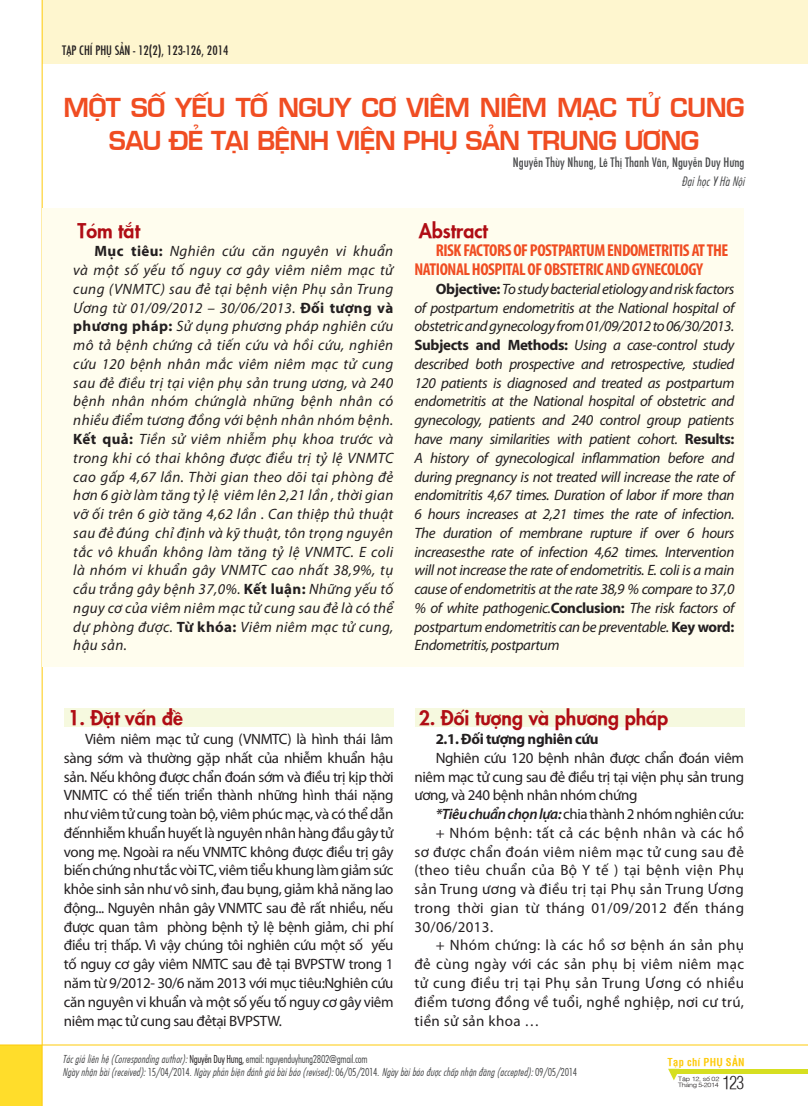
<style>
.page{position:relative;width:808px;height:1106px;background:#fff}
.page>*{position:absolute;margin:0;border:0;box-sizing:border-box;transform-origin:0 0}
.t1{font:25.5px/33px "SFU Eurostile Demi";letter-spacing:-.03em;color:#f04d22;text-align:center}
.t2{font:800 19.5px "SFU Futura";color:#b00d15}
.t3{font:300 condensed 17.55px "SFU Helvetica";color:#231f20}
.t4{font:700 condensed 17.25px/18.8px "Myriad Pro";letter-spacing:-.025em;color:#f04d22}
.t5{font:italic 15px/18.8px "Myriad Pro";letter-spacing:.01em;color:#231f20;text-align:justify}
.t6{font:15px/18.8px "Myriad Pro";letter-spacing:.025em;color:#231f20;text-align:justify}
.t7{font:15px "Myriad Pro";letter-spacing:-.025em;color:#231f20}
.t8{font:700 15px "Myriad Pro";letter-spacing:-.025em;color:#231f20}
.t9{font:14.25px "SFU Function Condensed";color:#4b4c4d}
.t10{font:14.25px "SFU Function Condensed";color:#231f20}
.t11{font:italic 300 condensed 14.25px "SFU Function";color:#4b4c4d}
.t12{font:italic 300 condensed 12px/12.8px "SFU Function";color:#4b4c4d}
.t13{font:700 condensed 10.5px "SFU Helvetica";letter-spacing:.025em;color:#feca0a}
.t14{font:300 6px/6px "SFU Helvetica";letter-spacing:-.05em;color:#231f20;scale:1.19 1}
.s1{font-weight:700;font-style:normal}
.s2{font-weight:600;font-style:italic}
.s3{font-style:normal;color:#231f20}
.s4{font-style:normal}
</style>
<div class="page">
<div style="left:43px;top:0;width:765px;height:63px;background:#fef6cf"></div>
<div style="left:0;top:1045px;width:42px;height:61px;background:#ffdd2b"></div>
<svg style="left:668px;top:1068px;width:12px;height:12px"></svg>
<div style="left:674px;top:1068px;width:134px;height:5px;background:#d6df21"></div>
<hr style="left:42px;top:0;width:1px;height:1106px;background:#feca0a">
<hr style="left:0;top:1044px;width:808px;height:1px;background:#feca0a">
<div style="left:43px;top:208px;width:701px;height:458px;background:#fffdee"></div>
<div style="left:64px;top:708px;width:329px;height:18px;background:#f6f9df"></div>
<div style="left:415px;top:708px;width:329px;height:18px;background:#f6f9df"></div>
<p class="t10" style="left:62px;top:39px;width:168px">Tạp chí phụ sản - 12(2), 123-126, 2014</p>
<h1 class="t1" style="left:64px;top:89px;width:682px">MỘT SỐ YẾU TỐ NGUY CƠ VIÊM NIÊM MẠC TỬ CUNG<br>SAU ĐẺ TẠI BỆNH VIỆN PHỤ SẢN TRUNG ƯƠNG</h1>
<h2 class="t2" style="left:78px;top:214px;width:64px">Tóm tắt</h2>
<p class="t5" style="left:73px;top:242px;width:322px;text-indent:21px"><span class="s1">Mục tiêu:</span> Nghiên cứu căn nguyên vi khuẩn và một số yếu tố nguy cơ gây viêm niêm mạc tử cung (VNMTC) sau đẻ tại bệnh viện Phụ sản Trung Ương từ 01/09/2012 – 30/06/2013. <span class="s1">Đối tượng và phương pháp:</span> Sử dụng phương pháp nghiên cứu mô tả bệnh chứng cả tiến cứu và hồi cứu, nghiên cứu 120 bệnh nhân mắc viêm niêm mạc tử cung sau đẻ điều trị tại viện phụ sản trung ương, và 240 bệnh nhân nhóm chứnglà những bệnh nhân có nhiều điểm tương đồng với bệnh nhân nhóm bệnh.<br><span class="s1">Kết quả:</span> Tiền sử viêm nhiễm phụ khoa trước và trong khi có thai không được điều trị tỷ lệ VNMTC cao gấp 4,67 lần. Thời gian theo dõi tại phòng đẻ hơn 6 giờ làm tăng tỷ lệ viêm lên 2,21 lần , thời gian vỡ ối trên 6 giờ tăng 4,62 lần . Can thiệp thủ thuật sau đẻ đúng chỉ định và kỹ thuật, tôn trọng nguyên tắc vô khuẩn không làm tăng tỷ lệ VNMTC. E coli là nhóm vi khuẩn gây VNMTC cao nhất 38,9%, tụ cầu trắng gây bệnh 37,0%. <span class="s1">Kết luận:</span> Những yếu tố nguy cơ của viêm niêm mạc tử cung sau đẻ là có thể dự phòng được. <span class="s1">Từ khóa:</span> Viêm niêm mạc tử cung, hậu sản.</p>
<p class="t9" style="left:513px;top:151px;width:233px">Nguyễn Thùy Nhung, Lê Thị Thanh Vân, Nguyễn Duy Hưng</p>
<p class="t11" style="left:681px;top:170px;width:64px">Đại học Y Hà Nội</p>
<h2 class="t2" style="left:419px;top:214px;width:71px">Abstract</h2>
<p class="t4" style="left:414px;top:241px;width:315px;text-indent:21px">RISK FACTORS OF POSTPARTUM ENDOMETRITIS AT THE<br>NATIONAL HOSPITAL OF OBSTETRIC AND GYNECOLOGY</p>
<p class="t5" style="left:414px;top:279px;width:322px;text-indent:21px"><span class="s1">Objective:</span> To study bacterial etiology and risk factors of postpartum endometritis at the National hospital of obstetric and gynecology from 01/09/2012 to 06/30/2013.<br><span class="s1">Subjects and Methods:</span> Using a case-control study described both prospective and retrospective, studied 120 patients is diagnosed and treated as postpartum endometritis at the National hospital of obstetric and gynecology, patients and 240 control group patients have many similarities with patient cohort. <span class="s1">Results:<br></span>A history of gynecological inflammation before and during pregnancy is not treated will increase the rate of endomitritis 4,67 times. Duration of labor if more than 6 hours increases at 2,21 times the rate of infection.<br>The duration of membrane rupture if over 6 hours increasesthe rate of infection 4,62 times. Intervention will not increase the rate of endometritis. E. coli is a main cause of endometritis at the rate 38,9 % compare to 37,0 % of white pathogenic.<span class="s1">Conclusion:</span> The risk factors of postpartum endometritis can be preventable. <span class="s1">Key word:<br></span>Endometritis, postpartum</p>
<h2 class="t2" style="left:68px;top:702px;width:116px">1. Đặt vấn đề</h2>
<p class="t6" style="left:64px;top:729px;width:331px;text-indent:21px">Viêm niêm mạc tử cung (VNMTC) là hình thái lâm sàng sớm và thường gặp nhất của nhiễm khuẩn hậu sản. Nếu không được chẩn đoán sớm và điều trị kịp thời VNMTC có thể tiến triển thành những hình thái nặng như viêm tử cung toàn bộ, viêm phúc mạc, và có thể dẫn đếnnhiễm khuẩn huyết là nguyên nhân hàng đầu gây tử vong mẹ. Ngoài ra nếu VNMTC không được điều trị gây biến chứng như tắc vòi TC, viêm tiểu khung làm giảm sức khỏe sinh sản như vô sinh, đau bụng, giảm khả năng lao động... Nguyên nhân gây VNMTC sau đẻ rất nhiều, nếu được quan tâm phòng bệnh tỷ lệ bệnh giảm, chi phí điều trị thấp. Vì vậy chúng tôi nghiên cứu một số yếu tố nguy cơ gây viêm NMTC sau đẻ tại BVPSTW trong 1 năm từ 9/2012- 30/6 năm 2013 với mục tiêu:Nghiên cứu căn nguyên vi khuẩn và một số yếu tố nguy cơ gây viêm niêm mạc tử cung sau đẻtại BVPSTW.</p>
<h2 class="t2" style="left:419px;top:702px;width:251px">2. Đối tượng và phương pháp</h2>
<p class="t8" style="left:436px;top:729px;width:164px">2.1. Đối tượng nghiên cứu</p>
<p class="t6" style="left:414px;top:748px;width:331px;text-indent:21px">Nghiên cứu 120 bệnh nhân được chẩn đoán viêm niêm mạc tử cung sau đẻ điều trị tại viện phụ sản trung ương, và 240 bệnh nhân nhóm chứng</p>
<p class="t7" style="left:436px;top:805px;width:310px"><span class="s2">*Tiêu chuẩn chọn lựa:</span> chia thành 2 nhóm nghiên cứu:</p>
<p class="t6" style="left:436px;top:823px;width:310px">+ Nhóm bệnh: tất cả các bệnh nhân và các hồ</p>
<p class="t6" style="left:414px;top:842px;width:331px">sơ được chẩn đoán viêm niêm mạc tử cung sau đẻ</p>
<p class="t6" style="left:414px;top:860px;width:331px">(theo tiêu chuẩn của Bộ Y tế ) tại bệnh viện Phụ</p>
<p class="t6" style="left:414px;top:879px;width:331px">sản Trung ương và điều trị tại Phụ sản Trung Ương</p>
<p class="t6" style="left:414px;top:898px;width:331px">trong thời gian từ tháng 01/09/2012 đến tháng</p>
<p class="t6" style="left:414px;top:917px;width:80px">30/06/2013.</p>
<p class="t6" style="left:436px;top:935px;width:310px">+ Nhóm chứng: là các hồ sơ bệnh án sản phụ</p>
<p class="t6" style="left:414px;top:954px;width:331px">đẻ cùng ngày với các sản phụ bị viêm niêm mạc</p>
<p class="t6" style="left:414px;top:973px;width:331px">tử cung điều trị tại Phụ sản Trung Ương có nhiều</p>
<p class="t6" style="left:414px;top:992px;width:331px">điểm tương đồng về tuổi, nghề nghiệp, nơi cư trú,</p>
<p class="t6" style="left:414px;top:1010px;width:127px">tiền sử sản khoa …</p>
<p class="t12" style="left:63px;top:1051px;width:516px">Tác giả liên hệ (Corresponding author): <span class="s3">Nguyễn Duy Hưng,</span> <span class="s4">email: nguyenduyhung2802@gmail.com<br></span>Ngày nhận bài (received): <span class="s4">15/04/2014</span>. Ngày phản biện đánh giá bài báo (revised): <span class="s4">06/05/2014</span>. Ngày bài báo được chấp nhận đăng (accepted): <span class="s4">09/05/2014</span></p>
<p class="t13" style="left:668px;top:1054px;width:78px">Tạp chí Phụ Sản</p>
<p class="t3" style="left:722px;top:1069px;width:23px">123</p>
<p class="t14" style="left:678px;top:1075px;width:36px">Tập 12, số 02<br>Tháng 5-2014</p>
</div>
